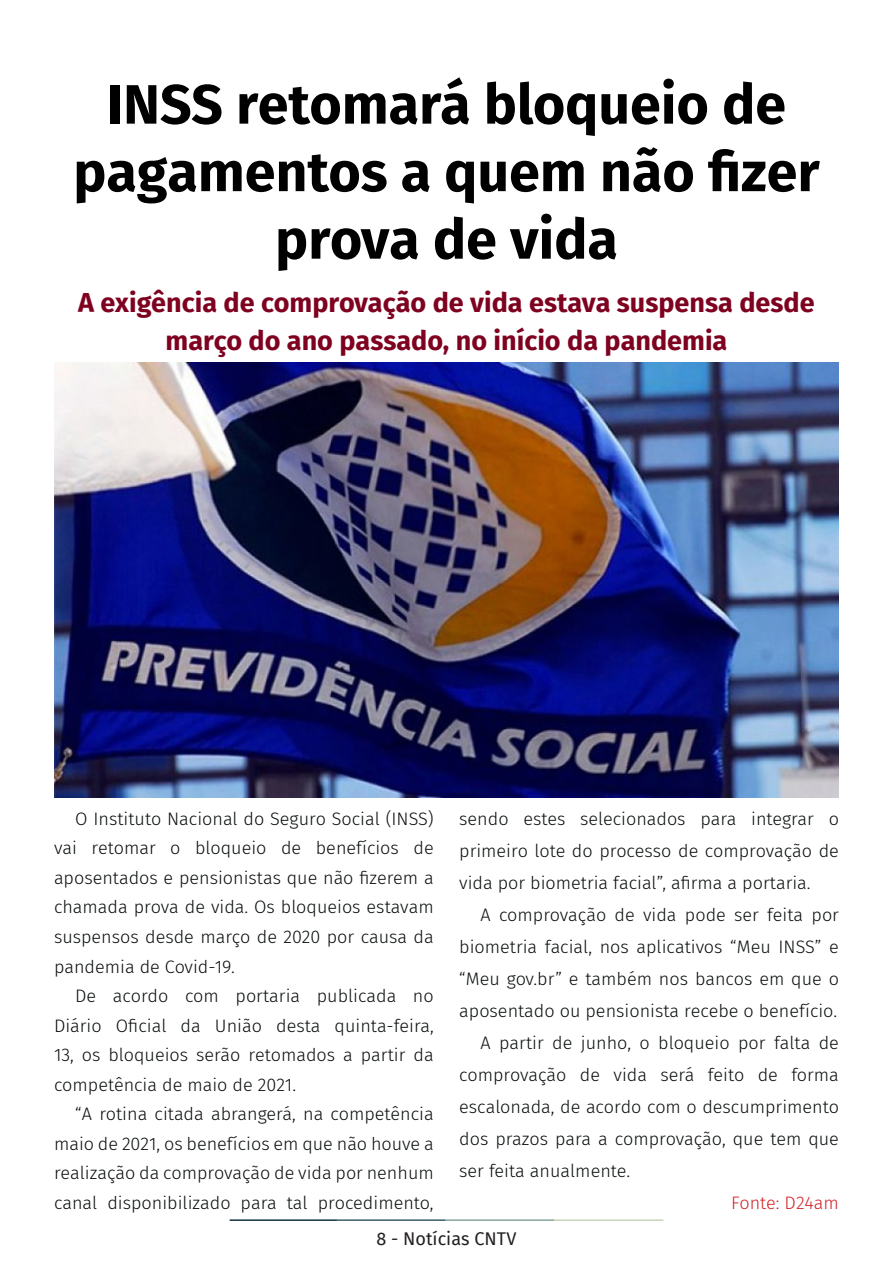
<style>
.page{position:relative;width:893px;height:1263px;background:#fff}
.page>*{position:absolute;margin:0;border:0;box-sizing:border-box;transform-origin:0 0}
.t1{font:700 55.5px/67.5px "Fira Sans";color:#000001;text-align:center}
.t2{font:700 27px/37.5px "Fira Sans";color:#7e0220;text-align:center}
.t3{font:300 18px/29.5px "Fira Sans";color:#080d0b;text-align:justify}
.t4{font:18px "Fira Sans";color:#231f20}
.t5{font:300 18px "Fira Sans";color:#d1232a}
</style>
<div class="page">
<hr style="left:230px;top:1219px;width:107px;height:2px;background:#0e323f">
<hr style="left:337px;top:1219px;width:109px;height:2px;background:#3a5f6d">
<hr style="left:446px;top:1219px;width:109px;height:2px;background:#87a59a">
<hr style="left:555px;top:1219px;width:108px;height:2px;background:#c6d5b7">
<img style="left:54px;top:363px;width:785px;height:434px">
<p class="t1" style="left:73px;top:67px;width:748px">INSS retomará bloqueio de pagamentos a quem não fizer prova de vida</p>
<p class="t2" style="left:78px;top:282px;width:738px">A exigência de comprovação de vida estava suspensa desde março do ano passado, no início da pandemia</p>
<p class="t3" style="left:54px;top:804px;width:381px;text-indent:21px">O Instituto Nacional do Seguro Social (INSS) vai retomar o bloqueio de benefícios de aposentados e pensionistas que não fizerem a chamada prova de vida. Os bloqueios estavam suspensos desde março de 2020 por causa da pandemia de Covid-19.</p>
<p class="t3" style="left:54px;top:981px;width:381px;text-indent:21px">De acordo com portaria publicada no Diário Oficial da União desta quinta-feira, 13, os bloqueios serão retomados a partir da competência de maio de 2021.</p>
<p class="t3" style="left:54px;top:1099px;width:381px;text-indent:21px">“A rotina citada abrangerá, na competência maio de 2021, os benefícios em que não houve a realização da comprovação de vida por nenhum canal disponibilizado para tal procedimento,</p>
<p class="t3" style="left:459px;top:802px;width:381px;line-height:32px">sendo estes selecionados para integrar o primeiro lote do processo de comprovação de vida por biometria facial”, afirma a portaria.</p>
<p class="t3" style="left:459px;top:898px;width:381px;line-height:32px;text-indent:21px">A comprovação de vida pode ser feita por biometria facial, nos aplicativos “Meu INSS” e “Meu gov.br” e também nos bancos em que o aposentado ou pensionista recebe o benefício.</p>
<p class="t3" style="left:459px;top:1026px;width:381px;line-height:32px;text-indent:21px">A partir de junho, o bloqueio por falta de comprovação de vida será feito de forma escalonada, de acordo com o descumprimento dos prazos para a comprovação, que tem que ser feita anualmente.</p>
<p class="t5" style="left:731px;top:1190px;width:109px">Fonte: D24am</p>
<p class="t4" style="left:377px;top:1225px;width:141px">8 - Notícias CNTV</p>
</div>
